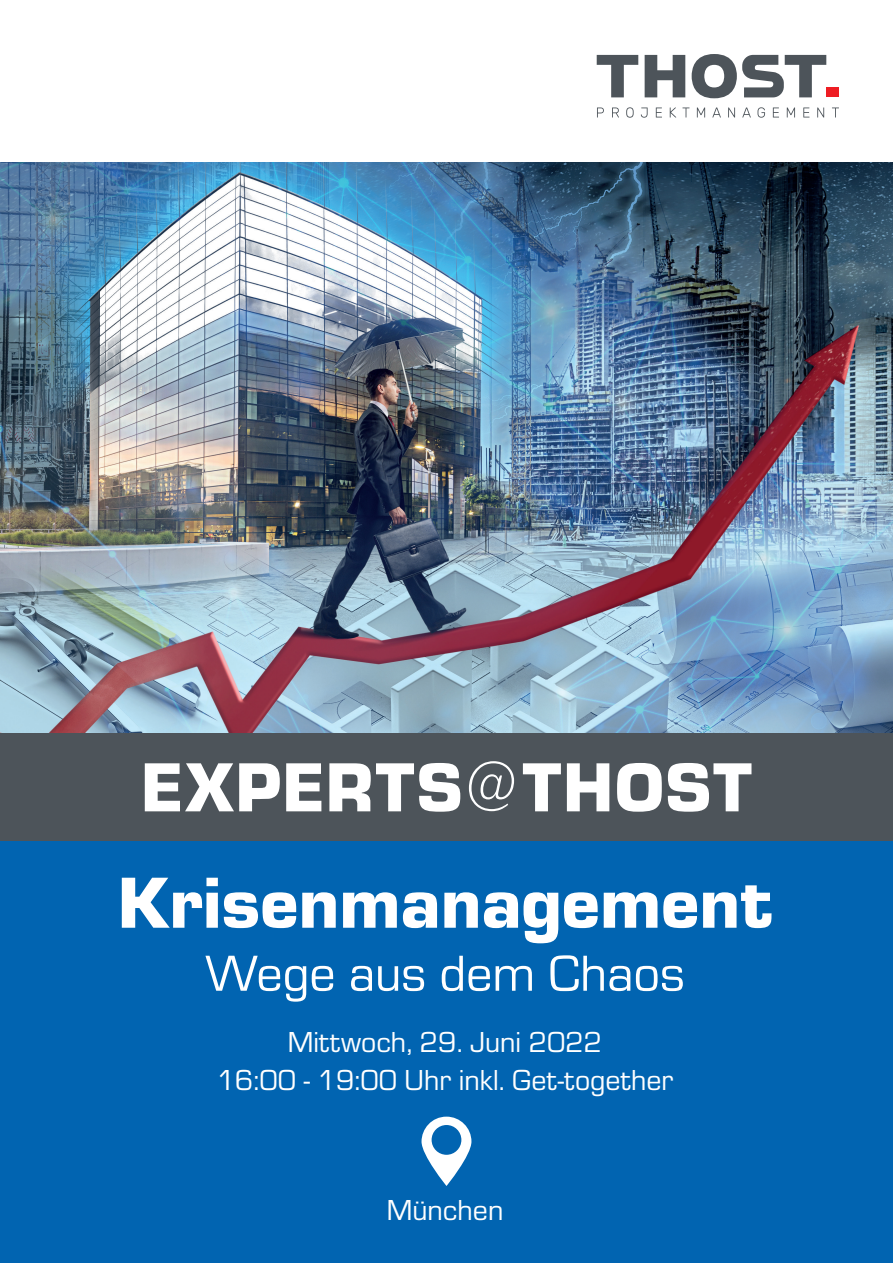
<style>
.page{position:relative;width:893px;height:1263px;background:#fff}
.page>*{position:absolute;margin:0;border:0;box-sizing:border-box;transform-origin:0 0}
.t1{font:900 75px "Eurostile";color:#fff}
.t2{font:900 72px "Eurostile";letter-spacing:.02em;color:#fff}
.t3{font:52.5px "Eurostile";color:#fff}
.t4{font:30px/37.5px "Eurostile";color:#fff;text-align:center}
.s1{font-family:"DIN Light T";font-weight:400;font-size:62.25px}
</style>
<div class="page">
<div style="left:0;top:732px;width:893px;height:112px;background:#4d545a"></div>
<div style="left:0;top:842px;width:893px;height:421px;background:#0164b1"></div>
<svg style="left:421px;top:1116px;width:50px;height:70px"></svg>
<img style="left:0;top:163px;width:893px;height:569px">
<svg style="left:645px;top:55px;width:40px;height:42px"></svg>
<svg style="left:597px;top:55px;width:41px;height:42px"></svg>
<div style="left:826px;top:87px;width:13px;height:10px;background:#ee1d23"></div>
<svg style="left:597px;top:107px;width:7px;height:11px"></svg>
<svg style="left:612px;top:107px;width:7px;height:11px"></svg>
<svg style="left:626px;top:107px;width:8px;height:11px"></svg>
<svg style="left:641px;top:107px;width:7px;height:11px"></svg>
<svg style="left:656px;top:107px;width:6px;height:11px"></svg>
<svg style="left:670px;top:107px;width:6px;height:11px"></svg>
<svg style="left:682px;top:107px;width:7px;height:11px"></svg>
<svg style="left:697px;top:107px;width:8px;height:11px"></svg>
<svg style="left:712px;top:107px;width:9px;height:11px"></svg>
<svg style="left:728px;top:107px;width:7px;height:11px"></svg>
<svg style="left:742px;top:107px;width:9px;height:11px"></svg>
<svg style="left:757px;top:107px;width:8px;height:11px"></svg>
<svg style="left:773px;top:107px;width:6px;height:11px"></svg>
<svg style="left:787px;top:107px;width:8px;height:11px"></svg>
<svg style="left:803px;top:107px;width:6px;height:11px"></svg>
<svg style="left:817px;top:107px;width:7px;height:11px"></svg>
<svg style="left:832px;top:107px;width:7px;height:11px"></svg>
<svg style="left:692px;top:54px;width:134px;height:44px"></svg>
<h2 class="t2" style="left:141px;top:736px;width:613px">EXPERTS<span class="s1">@</span>THOST</h2>
<h1 class="t1" style="left:118px;top:849px;width:656px">Krisenmanagement</h1>
<h3 class="t3" style="left:205px;top:938px;width:481px">Wege aus dem Chaos</h3>
<p class="t4" style="left:217px;top:1022px;width:458px">Mittwoch, 29. Juni 2022<br>16:00 - 19:00 Uhr inkl. Get-together</p>
<p class="t4" style="left:387px;top:1190px;width:118px">München</p>
</div>
